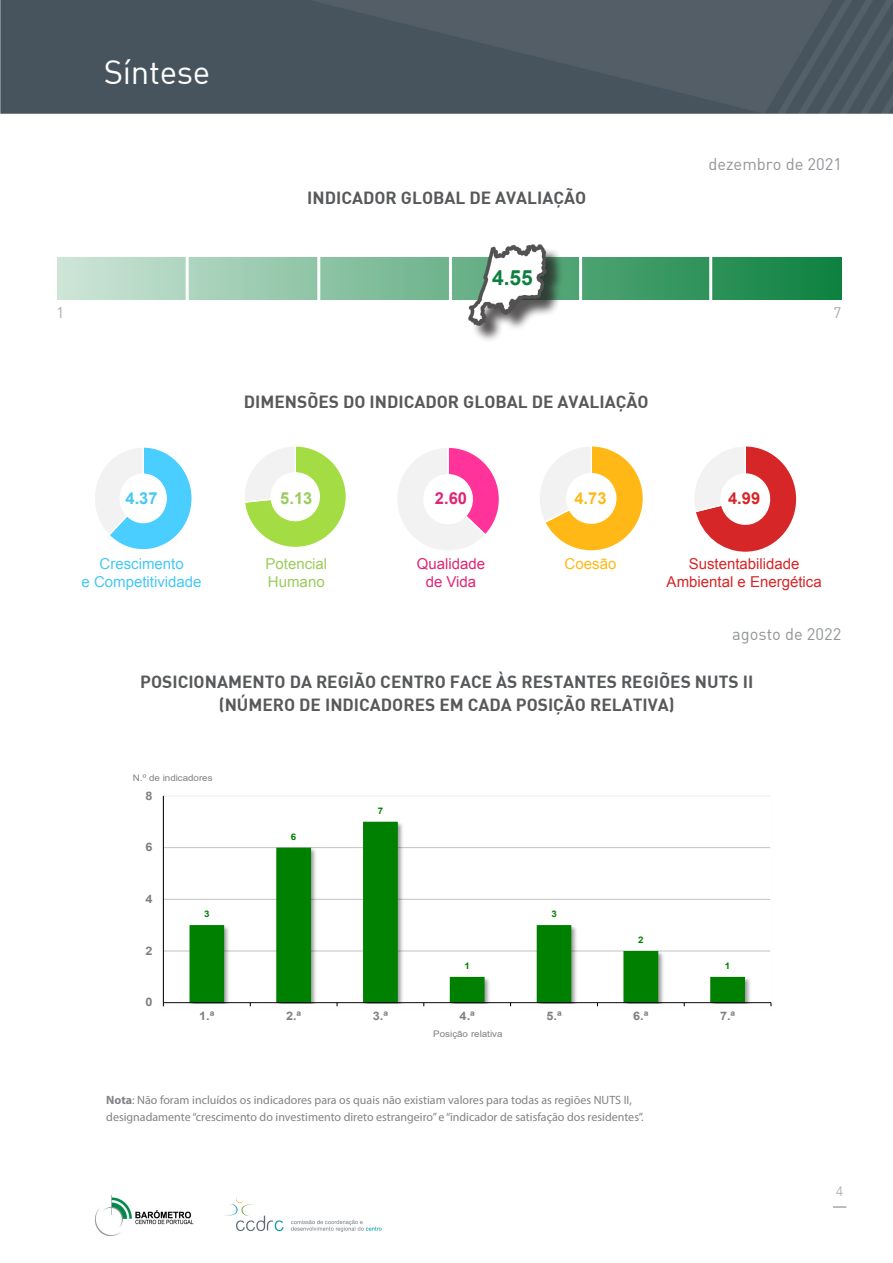
<style>
.page{position:relative;width:893px;height:1263px;background:#fff}
.page>*{position:absolute;margin:0;border:0;box-sizing:border-box;transform-origin:0 0}
.CAB_-_titulo{font:33px "DIN";letter-spacing:-.01em;color:#fff}
.t1{font:700 21px "Arial";color:#0c813f}
.Titulos_de_parágrafo{font:17.25px/22.5px "DIN Bold";color:#57585a;text-align:center}
.data_canto_SD{font:16.5px "DIN";color:#939598}
.t2{font:700 16.5px "Arial";color:#9acc5b}
.t3{font:700 16.5px "Arial";color:#e02574}
.t4{font:700 16.5px "Arial";color:#ffb816}
.t5{font:700 16.5px "Arial";color:#d62628}
.t6{font:700 16.5px "Arial";color:#44c8f5}
.t7{font:15px "Arial";color:#d62628}
.t8{font:15px "Arial";color:#44c8f5}
.t9{font:15px "Arial";color:#e02574}
.t10{font:15px "Arial";color:#9acc5b}
.t11{font:15px "Arial";color:#ffb816}
.t12{font:15px "DIN";color:#a8a9ad}
.t13{font:300 13.5px "Avenir";color:#a8a9ad}
.notas_de_texto{font:12px "Myriad Pro";color:#808285}
.t14{font:700 11.7px "Arial";color:#808080;scale:1.08 1}
.t15{font:9px "Arial";letter-spacing:-.005em;color:#808080;scale:1.08 1}
.t16{font:700 9px "Arial";color:#008000;scale:1.08 1}
.s1{font-weight:700}
</style>
<div class="page">
<img style="left:0;top:0;width:893px;height:114px">
<img style="left:95px;top:1195px;width:287px;height:41px">
<svg style="left:833px;top:1206px;width:13px;height:1px"></svg>
<svg style="left:57px;top:258px;width:785px;height:42px;background:#70b48e"></svg>
<hr style="left:317px;top:249px;width:3px;height:59px;background:#fff">
<hr style="left:186px;top:244px;width:3px;height:59px;background:#fff">
<hr style="left:709px;top:244px;width:3px;height:59px;background:#fff">
<hr style="left:449px;top:249px;width:3px;height:59px;background:#fff">
<hr style="left:579px;top:249px;width:3px;height:59px;background:#fff">
<div style="left:472px;top:247px;width:93px;height:96px;background:#231f20;opacity:.75"></div>
<img style="left:466px;top:244px;width:82px;height:86px">
<img style="left:162px;top:796px;width:610px;height:211px">
<hr style="left:163px;top:951px;width:608px;height:1px;background:#c0c0c0">
<hr style="left:163px;top:899px;width:608px;height:1px;background:#c0c0c0">
<hr style="left:163px;top:847px;width:608px;height:1px;background:#c0c0c0">
<img style="left:187px;top:819px;width:567px;height:183px">
<svg style="left:190px;top:822px;width:555px;height:180px"></svg>
<hr style="left:163px;top:796px;width:1px;height:207px;background:#000">
<hr style="left:163px;top:1002px;width:608px;height:1px;background:#000">
<svg style="left:245px;top:446px;width:101px;height:101px"></svg>
<svg style="left:398px;top:447px;width:101px;height:103px"></svg>
<svg style="left:540px;top:446px;width:103px;height:105px"></svg>
<svg style="left:95px;top:447px;width:97px;height:103px"></svg>
<svg style="left:695px;top:446px;width:102px;height:106px"></svg>
<p class="CAB_-_titulo" style="left:104px;top:52px;width:108px">Síntese</p>
<p class="Titulos_de_parágrafo" style="left:307px;top:185px;width:280px">INDICADOR GLOBAL DE AVALIAÇÃO</p>
<p class="t1" style="left:492px;top:264px;width:42px">4.55</p>
<p class="data_canto_SD" style="left:708px;top:154px;width:135px">dezembro de 2021</p>
<p class="t12" style="left:56px;top:303px;width:9px">1</p>
<p class="t12" style="left:834px;top:303px;width:9px">7</p>
<p class="t6" style="left:126px;top:487px;width:34px">4.37</p>
<p class="t8" style="left:100px;top:554px;width:86px">Crescimento</p>
<p class="t8" style="left:82px;top:572px;width:122px">e Competitividade</p>
<p class="Titulos_de_parágrafo" style="left:244px;top:389px;width:406px">DIMENSÕES DO INDICADOR GLOBAL DE AVALIAÇÃO</p>
<p class="t2" style="left:280px;top:487px;width:34px">5.13</p>
<p class="t3" style="left:435px;top:487px;width:34px">2.60</p>
<p class="t4" style="left:574px;top:487px;width:34px">4.73</p>
<p class="t5" style="left:728px;top:487px;width:34px">4.99</p>
<p class="t10" style="left:265px;top:554px;width:63px">Potencial</p>
<p class="t10" style="left:268px;top:572px;width:58px">Humano</p>
<p class="t9" style="left:417px;top:554px;width:70px">Qualidade</p>
<p class="t9" style="left:426px;top:572px;width:52px">de Vida</p>
<p class="t11" style="left:565px;top:554px;width:53px">Coesão</p>
<p class="t7" style="left:689px;top:554px;width:112px">Sustentabilidade</p>
<p class="t7" style="left:667px;top:572px;width:157px">Ambiental e Energética</p>
<p class="data_canto_SD" style="left:732px;top:623px;width:111px">agosto de 2022</p>
<p class="Titulos_de_parágrafo" style="left:140px;top:670px;width:614px">POSICIONAMENTO DA REGIÃO CENTRO FACE ÀS RESTANTES REGIÕES NUTS II (NÚMERO DE INDICADORES EM CADA POSIÇÃO RELATIVA)</p>
<p class="t15" style="left:133px;top:771px;width:75px">N.º de indicadores</p>
<p class="t14" style="left:145px;top:787px;width:8px">8</p>
<p class="t14" style="left:145px;top:839px;width:8px">6</p>
<p class="t14" style="left:145px;top:891px;width:8px">4</p>
<p class="t14" style="left:145px;top:942px;width:8px">2</p>
<p class="t14" style="left:145px;top:994px;width:8px">0</p>
<p class="t16" style="left:204px;top:908px;width:7px">3</p>
<p class="t16" style="left:291px;top:830px;width:7px">6</p>
<p class="t16" style="left:378px;top:804px;width:7px">7</p>
<p class="t16" style="left:464px;top:959px;width:7px">1</p>
<p class="t16" style="left:551px;top:908px;width:7px">3</p>
<p class="t16" style="left:638px;top:934px;width:7px">2</p>
<p class="t16" style="left:725px;top:959px;width:7px">1</p>
<p class="t14" style="left:199px;top:1008px;width:16px">1.ª</p>
<p class="t14" style="left:286px;top:1008px;width:16px">2.ª</p>
<p class="t14" style="left:373px;top:1008px;width:16px">3.ª</p>
<p class="t14" style="left:460px;top:1008px;width:16px">4.ª</p>
<p class="t14" style="left:546px;top:1008px;width:16px">5.ª</p>
<p class="t14" style="left:633px;top:1008px;width:16px">6.ª</p>
<p class="t14" style="left:720px;top:1008px;width:16px">7.ª</p>
<p class="t15" style="left:433px;top:1028px;width:66px">Posição relativa</p>
<p class="notas_de_texto" style="left:106px;top:1093px;width:527px"><span class="s1">Nota</span>: Não foram incluídos os indicadores para os quais não existiam valores para todas as regiões NUTS II,</p>
<p class="notas_de_texto" style="left:106px;top:1109px;width:539px">designadamente “crescimento do investimento direto estrangeiro” e “indicador de satisfação dos residentes”.</p>
<p class="t13" style="left:836px;top:1183px;width:9px">4</p>
</div>
